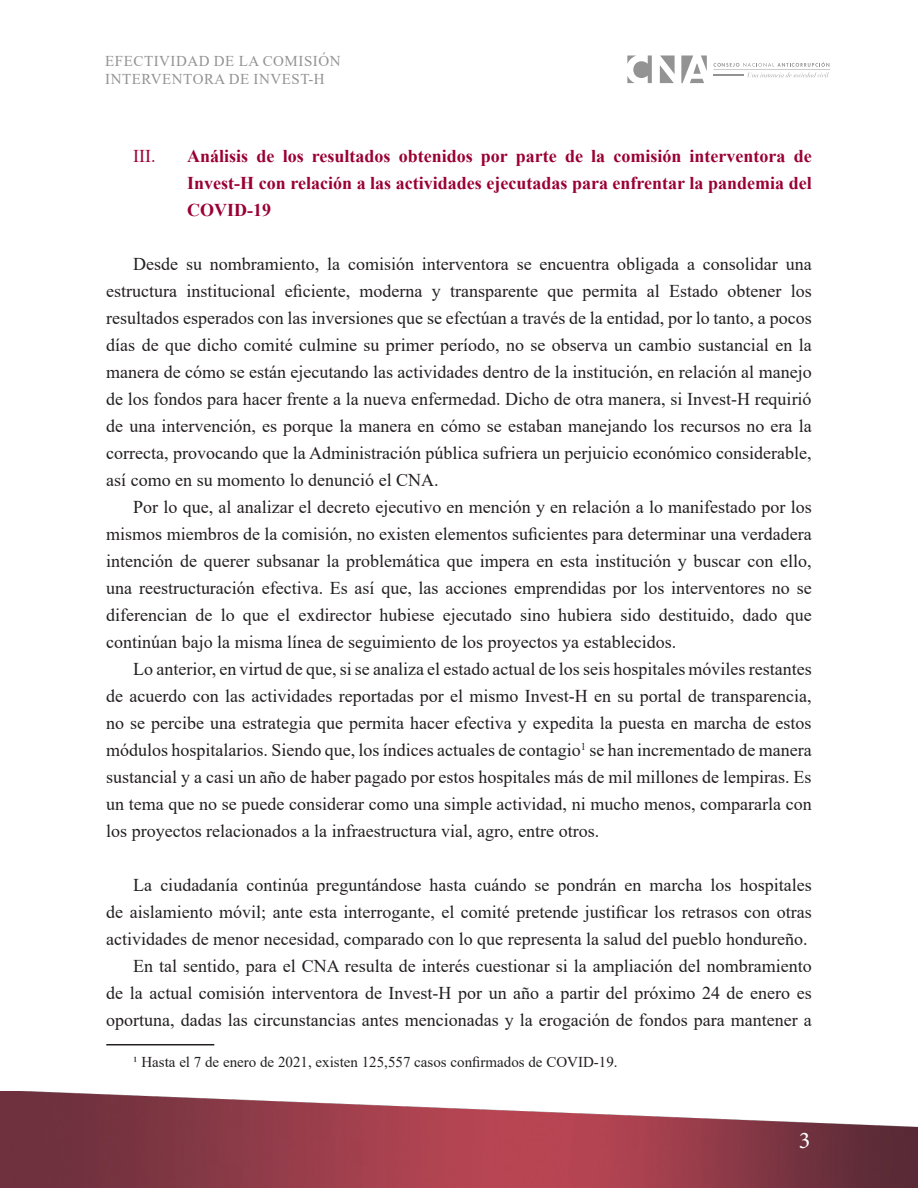
<style>
.page{position:relative;width:918px;height:1188px;background:#fff}
.page>*{position:absolute;margin:0;border:0;box-sizing:border-box;transform-origin:0 0}
.t1{font:24px "Minion Pro";color:#fff}
.t2{font:18px/27px "Times New Roman";color:#231f20;text-align:justify}
.t3{font:700 18px/27px "Times New Roman";color:#9a0033;text-align:justify}
.t4{font:18px "Times New Roman";color:#9a0033}
.t5{font:15px "Times New Roman";color:#231f20}
.t6{font:15px/18px "Times New Roman";letter-spacing:.035em;color:#939393}
</style>
<div class="page">
<img style="left:0;top:1091px;width:918px;height:97px">
<svg style="left:714px;top:62px;width:116px;height:15px"></svg>
<svg style="left:627px;top:55px;width:25px;height:28px"></svg>
<svg style="left:660px;top:55px;width:15px;height:28px"></svg>
<svg style="left:681px;top:56px;width:26px;height:27px"></svg>
<hr style="left:106px;top:1044px;width:108px;height:1px;background:#231f20">
<p class="t6" style="left:105px;top:51px;width:237px">EFECTIVIDAD DE LA COMISIÓN<br>INTERVENTORA DE INVEST-H</p>
<p class="t4" style="left:133px;top:143px;width:24px">III.</p>
<p class="t3" style="left:187px;top:142px;width:626px">Análisis de los resultados obtenidos por parte de la comisión interventora de Invest-H con relación a las actividades ejecutadas para enfrentar la pandemia del COVID-19</p>
<p class="t2" style="left:106px;top:250px;width:707px;text-indent:27px">Desde su nombramiento, la comisión interventora se encuentra obligada a consolidar una estructura institucional eficiente, moderna y transparente que permita al Estado obtener los resultados esperados con las inversiones que se efectúan a través de la entidad, por lo tanto, a pocos días de que dicho comité culmine su primer período, no se observa un cambio sustancial en la manera de cómo se están ejecutando las actividades dentro de la institución, en relación al manejo de los fondos para hacer frente a la nueva enfermedad. Dicho de otra manera, si Invest-H requirió de una intervención, es porque la manera en cómo se estaban manejando los recursos no era la correcta, provocando que la Administración pública sufriera un perjuicio económico considerable, así como en su momento lo denunció el CNA.</p>
<p class="t2" style="left:106px;top:493px;width:707px;text-indent:27px">Por lo que, al analizar el decreto ejecutivo en mención y en relación a lo manifestado por los mismos miembros de la comisión, no existen elementos suficientes para determinar una verdadera intención de querer subsanar la problemática que impera en esta institución y buscar con ello, una reestructuración efectiva. Es así que, las acciones emprendidas por los interventores no se diferencian de lo que el exdirector hubiese ejecutado sino hubiera sido destituido, dado que continúan bajo la misma línea de seguimiento de los proyectos ya establecidos.</p>
<p class="t2" style="left:106px;top:655px;width:707px;text-indent:27px">Lo anterior, en virtud de que, si se analiza el estado actual de los seis hospitales móviles restantes de acuerdo con las actividades reportadas por el mismo Invest-H en su portal de transparencia, no se percibe una estrategia que permita hacer efectiva y expedita la puesta en marcha de estos módulos hospitalarios. Siendo que, los índices actuales de contagio<sup>1</sup> se han incrementado de manera sustancial y a casi un año de haber pagado por estos hospitales más de mil millones de lempiras. Es un tema que no se puede considerar como una simple actividad, ni mucho menos, compararla con los proyectos relacionados a la infraestructura vial, agro, entre otros.</p>
<p class="t2" style="left:106px;top:871px;width:707px;text-indent:27px">La ciudadanía continúa preguntándose hasta cuándo se pondrán en marcha los hospitales de aislamiento móvil; ante esta interrogante, el comité pretende justificar los retrasos con otras actividades de menor necesidad, comparado con lo que representa la salud del pueblo hondureño.</p>
<p class="t2" style="left:106px;top:952px;width:707px;text-indent:27px">En tal sentido, para el CNA resulta de interés cuestionar si la ampliación del nombramiento de la actual comisión interventora de Invest-H por un año a partir del próximo 24 de enero es oportuna, dadas las circunstancias antes mencionadas y la erogación de fondos para mantener a</p>
<p class="t5" style="left:133px;top:1052px;width:486px">1 Hasta el 7 de enero de 2021, existen 125,557 casos confirmados de COVID-19.</p>
<h1 class="t1" style="left:799px;top:1124px;width:13px">3</h1>
</div>
